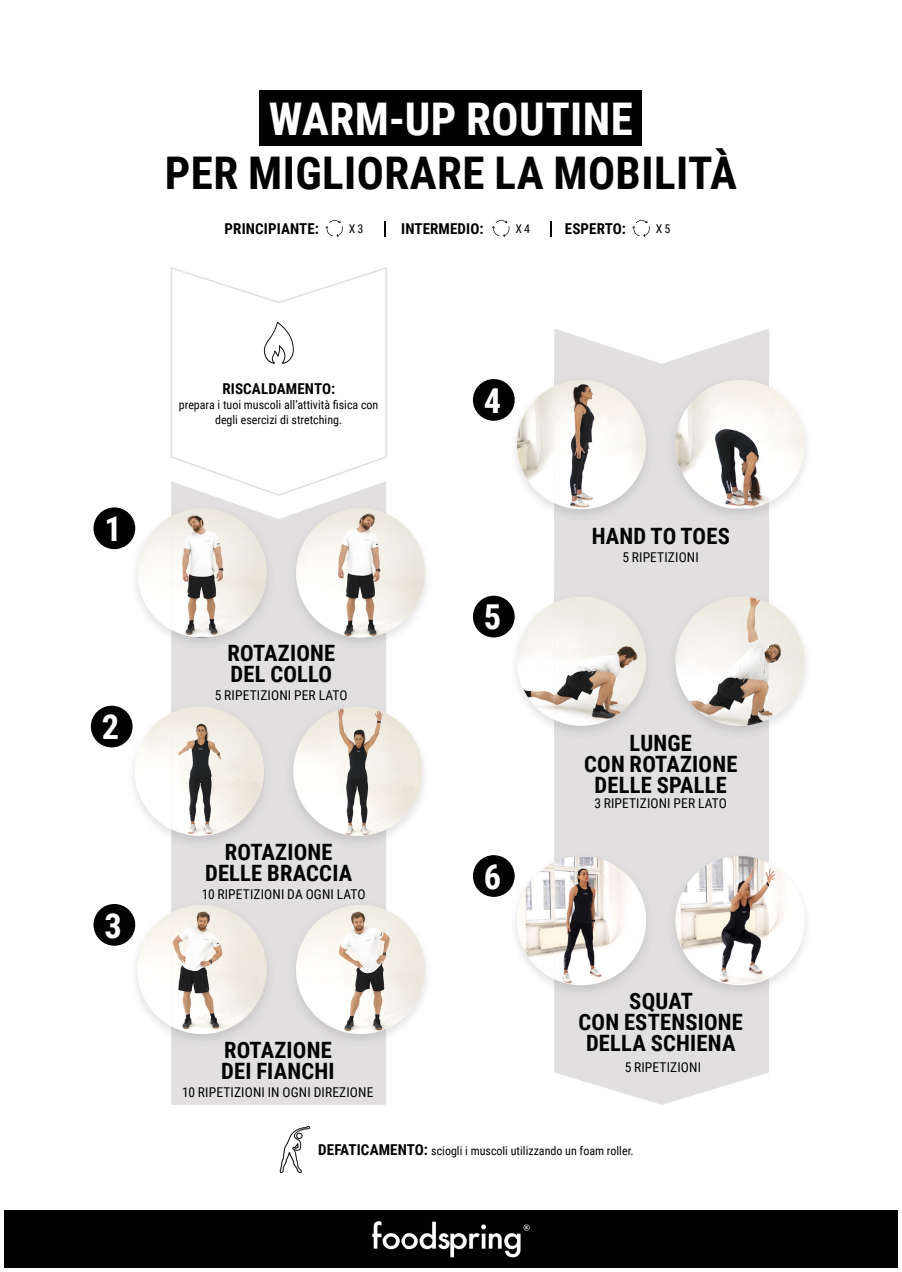
<style>
.page{position:relative;width:902px;height:1272px;background:#fff}
.page>*{position:absolute;margin:0;border:0;box-sizing:border-box;transform-origin:0 0}
.t1{font:700 45px "Roboto Condensed";letter-spacing:.01em;color:#020203}
.t2{font:700 45px "Roboto Condensed";letter-spacing:.01em;color:#fff}
.t3{font:700 34.35px "Roboto Condensed";color:#fff}
.t4{font:700 22.5px/21px "Roboto Condensed";letter-spacing:.01em;color:#020203;text-align:center}
.t5{font:700 15px "Roboto Condensed";letter-spacing:.01em;color:#020203}
.t6{font:13.5px "Roboto Condensed";letter-spacing:.01em;color:#020203}
.t7{font:12px/15px "Roboto Condensed";color:#020203;text-align:center}
.s1{font-weight:700;font-size:15px}
</style>
<div class="page">
<div style="left:4px;top:1210px;width:893px;height:57px;background:#020203"></div>
<img style="left:372px;top:1221px;width:158px;height:37px">
<div style="left:259px;top:91px;width:383px;height:55px;background:#020203"></div>
<div style="left:171px;top:496px;width:215px;height:608px;background:#e1dfe0"></div>
<svg style="left:554px;top:329px;width:215px;height:775px;background:#e3e1e2"></svg>
<svg style="left:171px;top:267px;width:216px;height:229px"></svg>
<img style="left:279px;top:1126px;width:32px;height:46px">
<svg style="left:325px;top:220px;width:18px;height:17px"></svg>
<svg style="left:492px;top:220px;width:17px;height:17px"></svg>
<svg style="left:632px;top:220px;width:18px;height:17px"></svg>
<svg style="left:384px;top:221px;width:2px;height:15px"></svg>
<svg style="left:550px;top:221px;width:1px;height:15px"></svg>
<svg style="left:264px;top:322px;width:30px;height:42px"></svg>
<img style="left:129px;top:513px;width:42px;height:123px">
<img style="left:171px;top:504px;width:104px;height:147px">
<img style="left:137px;top:553px;width:3px;height:20px">
<img style="left:171px;top:508px;width:29px;height:129px">
<img style="left:386px;top:513px;width:41px;height:127px">
<img style="left:287px;top:504px;width:99px;height:147px">
<img style="left:386px;top:569px;width:39px;height:63px">
<img style="left:296px;top:508px;width:90px;height:129px">
<div style="left:93px;top:507px;width:42px;height:42px;background:#020203;border-radius:50%"></div>
<img style="left:129px;top:900px;width:146px;height:147px">
<img style="left:137px;top:949px;width:3px;height:20px">
<img style="left:176px;top:904px;width:26px;height:6px">
<img style="left:287px;top:900px;width:140px;height:147px">
<img style="left:386px;top:966px;width:39px;height:62px">
<img style="left:296px;top:904px;width:90px;height:129px">
<div style="left:93px;top:904px;width:42px;height:41px;background:#020203;border-radius:50%"></div>
<img style="left:508px;top:592px;width:147px;height:147px">
<img style="left:517px;top:609px;width:26px;height:55px">
<img style="left:554px;top:596px;width:27px;height:129px">
<img style="left:666px;top:592px;width:141px;height:147px">
<img style="left:769px;top:656px;width:35px;height:63px">
<img style="left:675px;top:596px;width:94px;height:129px">
<div style="left:473px;top:595px;width:41px;height:42px;background:#020203;border-radius:50%"></div>
<img style="left:126px;top:702px;width:147px;height:147px">
<img style="left:135px;top:724px;width:20px;height:43px">
<img style="left:171px;top:706px;width:93px;height:129px">
<img style="left:284px;top:702px;width:141px;height:147px">
<img style="left:386px;top:713px;width:36px;height:116px">
<img style="left:293px;top:706px;width:93px;height:129px">
<div style="left:91px;top:705px;width:42px;height:42px;background:#020203;border-radius:50%"></div>
<img style="left:508px;top:375px;width:147px;height:147px">
<img style="left:517px;top:389px;width:31px;height:59px">
<img style="left:554px;top:380px;width:27px;height:129px">
<img style="left:666px;top:375px;width:141px;height:147px">
<img style="left:769px;top:387px;width:35px;height:115px">
<div style="left:473px;top:379px;width:41px;height:42px;background:#020203;border-radius:50%"></div>
<img style="left:508px;top:853px;width:147px;height:145px">
<svg style="left:517px;top:913px;width:1px;height:13px"></svg>
<img style="left:554px;top:857px;width:92px;height:128px">
<img style="left:666px;top:851px;width:141px;height:147px">
<img style="left:769px;top:915px;width:35px;height:63px">
<img style="left:675px;top:856px;width:94px;height:129px">
<div style="left:473px;top:855px;width:41px;height:41px;background:#020203;border-radius:50%"></div>
<h1 class="t2" style="left:269px;top:88px;width:365px">WARM-UP ROUTINE</h1>
<h1 class="t1" style="left:165px;top:141px;width:573px">PER MIGLIORARE LA MOBILITÀ</h1>
<p class="t5" style="left:224px;top:218px;width:96px">PRINCIPIANTE:</p>
<p class="t7" style="left:349px;top:221px;width:16px">X 3</p>
<p class="t5" style="left:401px;top:218px;width:84px">INTERMEDIO:</p>
<p class="t7" style="left:515px;top:221px;width:16px">X 4</p>
<p class="t5" style="left:565px;top:218px;width:62px">ESPERTO:</p>
<p class="t7" style="left:655px;top:221px;width:16px">X 5</p>
<h2 class="t3" style="left:104px;top:505px;width:19px">1</h2>
<h2 class="t3" style="left:102px;top:703px;width:19px">2</h2>
<h2 class="t3" style="left:104px;top:901px;width:19px">3</h2>
<p class="t5" style="left:222px;top:378px;width:114px">RISCALDAMENTO:</p>
<p class="t7" style="left:179px;top:396px;width:201px">prepara i tuoi muscoli all’attività fisica con degli esercizi di stretching.</p>
<h3 class="t4" style="left:227px;top:642px;width:109px;text-align:left">ROTAZIONE<br>DEL COLLO</h3>
<p class="t6" style="left:215px;top:686px;width:134px">5 RIPETIZIONI PER LATO</p>
<h3 class="t4" style="left:205px;top:840px;width:149px">ROTAZIONE<br>DELLE BRACCIA</h3>
<p class="t6" style="left:202px;top:884px;width:165px">10 RIPETIZIONI DA OGNI LATO</p>
<h3 class="t4" style="left:221px;top:1038px;width:115px;text-align:left">ROTAZIONE<br>DEI FIANCHI</h3>
<p class="t6" style="left:182px;top:1082px;width:192px">10 RIPETIZIONI IN OGNI DIREZIONE</p>
<h2 class="t3" style="left:484px;top:376px;width:19px">4</h2>
<h2 class="t3" style="left:484px;top:593px;width:19px">5</h2>
<h2 class="t3" style="left:484px;top:852px;width:19px">6</h2>
<h3 class="t4" style="left:591px;top:525px;width:140px">HAND TO TOES</h3>
<p class="t6" style="left:622px;top:548px;width:78px">5 RIPETIZIONI</p>
<h3 class="t4" style="left:584px;top:732px;width:155px">LUNGE<br>CON ROTAZIONE<br>DELLE SPALLE</h3>
<p class="t6" style="left:594px;top:794px;width:134px">3 RIPETIZIONI PER LATO</p>
<h3 class="t4" style="left:578px;top:989px;width:166px">SQUAT<br>CON ESTENSIONE<br>DELLA SCHIENA</h3>
<p class="t6" style="left:624px;top:1057px;width:78px">5 RIPETIZIONI</p>
<p class="t7" style="left:318px;top:1142px;width:317px"><span class="s1">DEFATICAMENTO:</span> sciogli i muscoli utilizzando un foam roller.</p>
</div>
